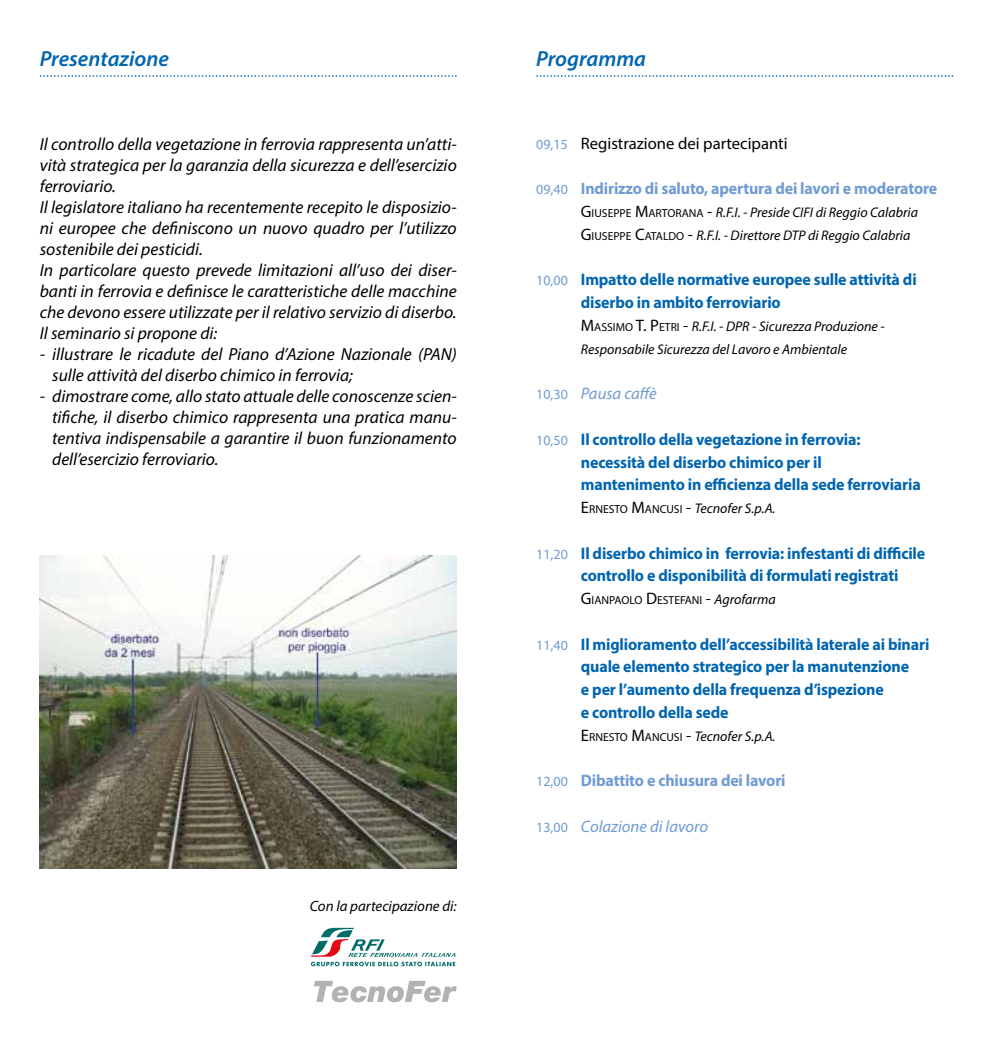
<style>
.page{position:relative;width:993px;height:1042px;background:#fff}
.page>*{position:absolute;margin:0;border:0;box-sizing:border-box;transform-origin:0 0}
.t1{font:italic 600 21.88px "Myriad Pro";color:#0065b1}
.t2{font:italic 17.5px/21px "Myriad Pro";color:#000}
.t3{font:700 16.62px/22.8px "Myriad Pro";letter-spacing:-.01em;color:#0065b1;scale:.96 1}
.t4{font:700 16.62px "Myriad Pro";letter-spacing:-.01em;color:#709bd2;scale:.96 1}
.t5{font:italic 16.62px "Myriad Pro";color:#709bd2}
.t6{font:16.62px "Myriad Pro";color:#000}
.t7{font:italic 14.88px "Myriad Pro";color:#000}
.t8{font:italic 14px/22.8px "Myriad Pro";color:#000}
.t9{font:11.72px "Myriad Pro";color:#000}
.s1{font-size:14px;color:#709bd2}
.s2{font-weight:400;font-size:14px}
.s3{font-style:normal;font-size:16.62px}
.s4{font-style:normal;font-size:11.72px}
.s5{font-weight:400;font-size:14px;color:#709bd2}
.s6{font-style:normal;font-size:14px}
.s7{font-size:16.62px}
.s8{font-style:italic;font-size:14px}
</style>
<div class="page">
<img style="left:40px;top:556px;width:416px;height:312px">
<svg style="left:41px;top:75px;width:415px;height:2px"></svg>
<svg style="left:537px;top:75px;width:416px;height:2px"></svg>
<svg style="left:314px;top:981px;width:142px;height:21px"></svg>
<svg style="left:311px;top:928px;width:144px;height:38px"></svg>
<p class="t1" style="left:40px;top:45px;width:131px">Presentazione</p>
<p class="t1" style="left:536px;top:45px;width:111px">Programma</p>
<p class="t2" style="left:40px;top:133px;width:418px">Il controllo della vegetazione in ferrovia rappresenta un’atti&shy;vità strategica per la garanzia della sicurezza e dell’esercizio ferroviario.<br>Il legislatore italiano ha recentemente recepito le disposizio&shy;ni europee che definiscono un nuovo quadro per l’utilizzo sostenibile dei pesticidi.<br>In particolare questo prevede limitazioni all’uso dei diser&shy;banti in ferrovia e definisce le caratteristiche delle macchine che devono essere utilizzate per il relativo servizio di diserbo.<br>Il seminario si propone di:</p>
<p class="t2" style="left:52px;top:343px;width:406px;text-indent:-12px">- illustrare le ricadute del Piano d’Azione Nazionale (PAN) sulle attività del diserbo chimico in ferrovia;</p>
<p class="t2" style="left:52px;top:385px;width:406px;text-align:justify;text-indent:-12px">- dimostrare come, allo stato attuale delle conoscenze scien&shy;tifiche, il diserbo chimico rappresenta una pratica manu&shy;tentiva indispensabile a garantire il buon funzionamento dell’esercizio ferroviario.</p>
<p class="t7" style="left:310px;top:897px;width:148px">Con la partecipazione di:</p>
<p class="t6" style="left:536px;top:133px;width:253px"><span class="s1">09,15</span> Registrazione dei partecipanti</p>
<p class="t4" style="left:536px;top:178px;width:419px"><span class="s2">09,40</span> Indirizzo di saluto, apertura dei lavori e moderatore</p>
<p class="t8" style="left:580px;top:201px;width:338px"><span class="s3">G</span><span class="s4">IUSEPPE</span> <span class="s3">M</span><span class="s4">ARTORANA</span> <span class="s3">-</span> R.F.I. - Preside CIFI di Reggio Calabria<br><span class="s3">G</span><span class="s4">IUSEPPE</span> <span class="s3">C</span><span class="s4">ATALDO</span> <span class="s3">-</span> R.F.I. - Direttore DTP di Reggio Calabria</p>
<p class="t3" style="left:580px;top:268px;width:351px;text-indent:-45px"><span class="s5">10,00</span> Impatto delle normative europee sulle attività di diserbo in ambito ferroviario</p>
<p class="t8" style="left:580px;top:315px;width:305px"><span class="s3">M</span><span class="s4">ASSIMO</span> <span class="s3">T. P</span> <span class="s4">ETRI</span> <span class="s3">-</span> R.F.I. - DPR - Sicurezza Produzione -<br>Responsabile Sicurezza del Lavoro e Ambientale</p>
<p class="t5" style="left:536px;top:383px;width:122px"><span class="s6">10,30</span> Pausa caffè</p>
<p class="t3" style="left:580px;top:427px;width:355px;text-indent:-45px"><span class="s5">10,50</span> Il controllo della vegetazione in ferrovia: necessità del diserbo chimico per il mantenimento in efficienza della sede ferroviaria</p>
<p class="t8" style="left:580px;top:497px;width:196px"><span class="s3">E</span> <span class="s4">RNESTO</span> <span class="s3">M</span><span class="s4">ANCUSI</span> <span class="s3">-</span> Tecnofer S.p.A.</p>
<p class="t3" style="left:580px;top:541px;width:360px;text-indent:-45px"><span class="s5">11,20</span> Il diserbo chimico in ferrovia: infestanti di difficile controllo e disponibilità di formulati registrati</p>
<p class="t9" style="left:580px;top:593px;width:196px"><span class="s7">G</span>IANPAOLO <span class="s7">D</span> ESTEFANI <span class="s7">-</span> <span class="s8">Agrofarma</span></p>
<p class="t3" style="left:580px;top:632px;width:364px;text-indent:-45px"><span class="s5">11,40</span> Il miglioramento dell’accessibilità laterale ai binari quale elemento strategico per la manutenzione<br>e per l’aumento della frequenza d’ispezione<br>e controllo della sede</p>
<p class="t8" style="left:580px;top:724px;width:196px"><span class="s3">E</span> <span class="s4">RNESTO</span> <span class="s3">M</span><span class="s4">ANCUSI</span> <span class="s3">-</span> Tecnofer S.p.A.</p>
<p class="t4" style="left:536px;top:769px;width:261px"><span class="s2">12,00</span> Dibattito e chiusura dei lavori</p>
<p class="t5" style="left:536px;top:816px;width:173px"><span class="s6">13,00</span> Colazione di lavoro</p>
</div>
